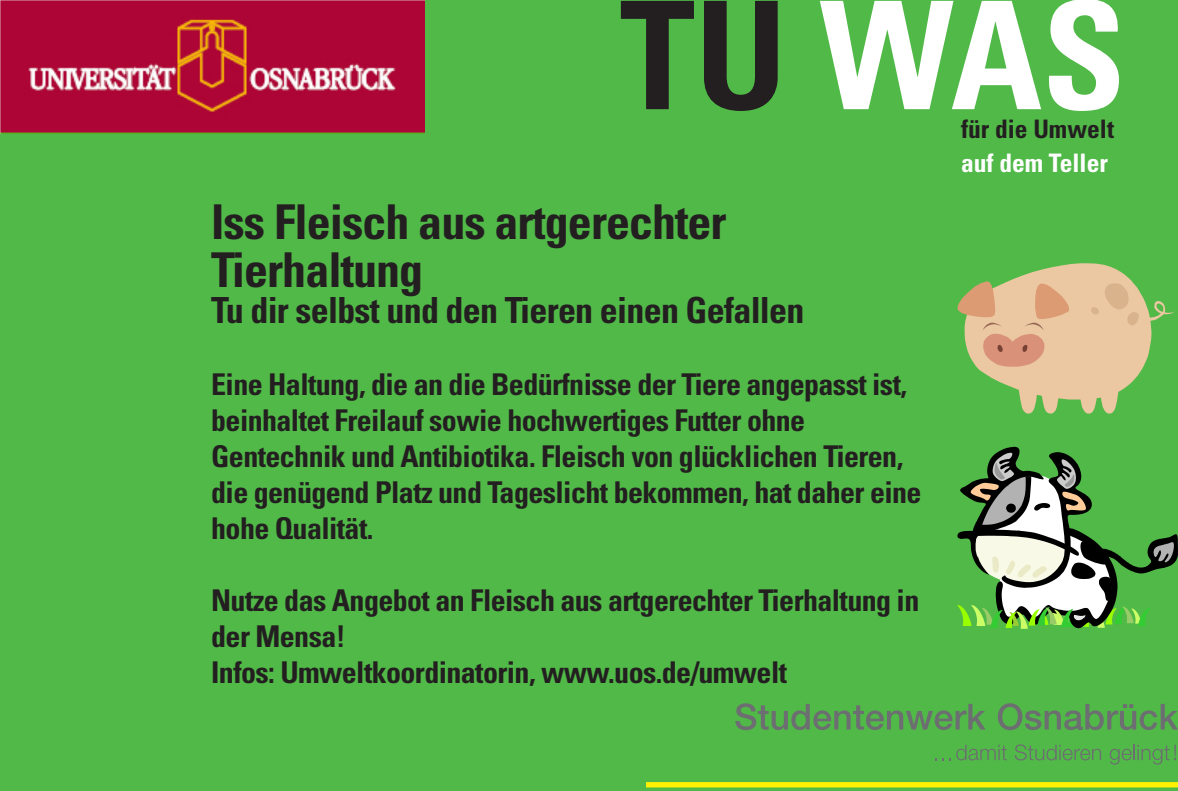
<style>
.page{position:relative;width:1178px;height:791px;background:#fff}
.page>*{position:absolute;margin:0;border:0;box-sizing:border-box;transform-origin:0 0}
.t1{font:700 condensed 48px/48px "Univers LT Std";letter-spacing:-.02em;color:#231f20}
.t2{font:700 condensed 36px "Univers LT Std";letter-spacing:-.02em;color:#231f20}
.t3{font:700 condensed 30px/36px "Univers LT Std";letter-spacing:-.02em;color:#231f20}
.t4{font:700 condensed 25.5px "Univers LT Std";color:#231f20}
.t5{font:700 condensed 25.5px "Univers LT Std";color:#fff}
</style>
<div class="page">
<div style="left:0;top:1px;width:1178px;height:790px;background:#51b948"></div>
<svg style="left:820px;top:0;width:299px;height:111px"></svg>
<svg style="left:621px;top:1px;width:157px;height:110px"></svg>
<img style="left:0;top:0;width:424px;height:134px">
<svg style="left:957px;top:447px;width:221px;height:182px"></svg>
<svg style="left:957px;top:263px;width:218px;height:150px"></svg>
<div style="left:646px;top:782px;width:532px;height:5px;background:#fff101"></div>
<svg style="left:735px;top:703px;width:250px;height:27px"></svg>
<svg style="left:998px;top:703px;width:180px;height:27px"></svg>
<svg style="left:942px;top:745px;width:65px;height:15px"></svg>
<svg style="left:1014px;top:744px;width:87px;height:16px"></svg>
<svg style="left:1110px;top:745px;width:66px;height:19px"></svg>
<h1 class="t1" style="left:211px;top:198px;width:517px">Iss Fleisch aus artgerechter<br>Tierhaltung</h1>
<p class="t2" style="left:211px;top:288px;width:595px">Tu dir selbst und den Tieren einen Gefallen</p>
<p class="t3" style="left:211px;top:366px;width:712px">Eine Haltung, die an die Bedürfnisse der Tiere angepasst ist, beinhaltet Freilauf sowie hochwertiges Futter ohne Gentechnik und Antibiotika. Fleisch von glücklichen Tieren, die genügend Platz und Tageslicht bekommen, hat daher eine hohe Qualität.</p>
<p class="t3" style="left:211px;top:582px;width:710px">Nutze das Angebot an Fleisch aus artgerechter Tierhaltung in der Mensa!<br>Infos: Umweltkoordinatorin, www.uos.de/umwelt</p>
<p class="t4" style="left:961px;top:113px;width:154px">für die Umwelt</p>
<p class="t5" style="left:961px;top:147px;width:148px">auf dem Teller</p>
</div>
